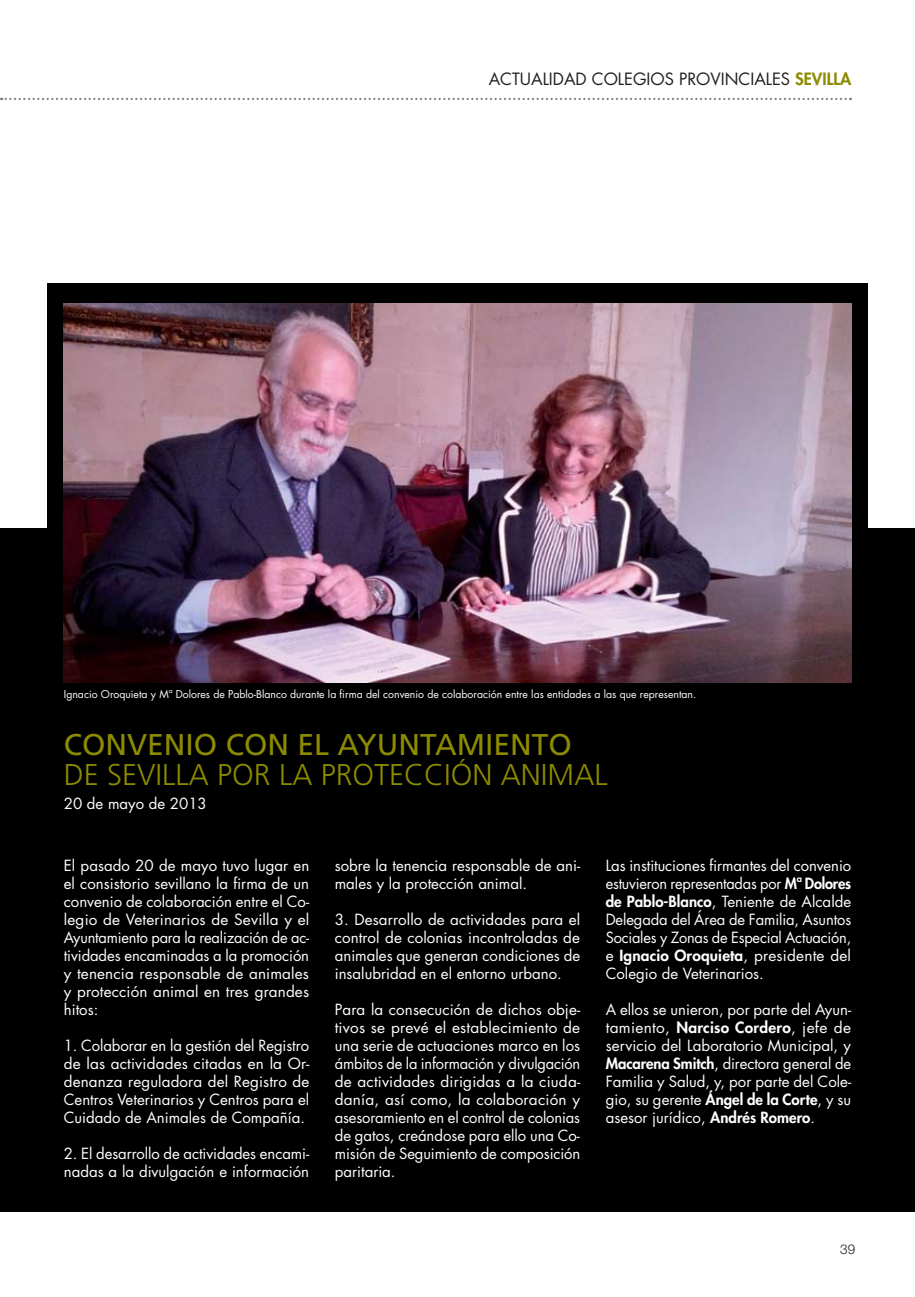
<style>
.page{position:relative;width:915px;height:1297px;background:#fff}
.page>*{position:absolute;margin:0;border:0;box-sizing:border-box;transform-origin:0 0}
.t1{font:300 30px "Frutiger LT Std";color:#8d8b00}
.t2{font:30px "Frutiger LT Std";color:#8d8b00}
.t3{font:16.5px "Futura Std";color:#231f20}
.t4{font:15px/18px "Futura Std";color:#fff;text-align:justify}
.t5{font:300 13.5px "Helvetica Neue LT Std";color:#231f20}
.t6{font:10.5px "Futura Std";color:#fff}
.s1{font-weight:800;color:#8d8b00}
.s2{font-weight:800}
</style>
<div class="page">
<svg style="left:0;top:98px;width:850px;height:2px"></svg>
<div style="left:47px;top:283px;width:820px;height:380px;background:#000"></div>
<div style="left:0;top:529px;width:914px;height:683px;background:#000"></div>
<img style="left:64px;top:303px;width:786px;height:380px">
<p class="t3" style="left:488px;top:68px;width:364px">ACTUALIDAD COLEGIOS PROVINCIALES <span class="s1">SEVILLA</span></p>
<p class="t6" style="left:64px;top:687px;width:634px">Ignacio Oroquieta y Mª Dolores de Pablo-Blanco durante la firma del convenio de colaboración entre las entidades a las que representan.</p>
<h1 class="t2" style="left:64px;top:727px;width:509px">CONVENIO CON EL AYUNTAMIENTO</h1>
<h1 class="t1" style="left:64px;top:757px;width:545px">DE SEVILLA POR LA PROTECCIÓN ANIMAL</h1>
<p class="t4" style="left:64px;top:794px;width:144px">20 de mayo de 2013</p>
<p class="t4" style="left:64px;top:856px;width:247px">El pasado 20 de mayo tuvo lugar en el consistorio sevillano la firma de un convenio de colaboración entre el Co&shy;legio de Veterinarios de Sevilla y el Ayuntamiento para la realización de ac&shy;tividades encaminadas a la promoción y tenencia responsable de animales y protección animal en tres grandes hitos:</p>
<p class="t4" style="left:64px;top:1036px;width:247px">1. Colaborar en la gestión del Registro de las actividades citadas en la Or&shy;denanza reguladora del Registro de Centros Veterinarios y Centros para el Cuidado de Animales de Compañía.</p>
<p class="t4" style="left:64px;top:1144px;width:247px">2. El desarrollo de actividades encami&shy;nadas a la divulgación e información</p>
<p class="t4" style="left:334px;top:856px;width:247px">sobre la tenencia responsable de ani&shy;males y la protección animal.</p>
<p class="t4" style="left:334px;top:910px;width:247px">3. Desarrollo de actividades para el control de colonias incontroladas de animales que generan condiciones de insalubridad en el entorno urbano.</p>
<p class="t4" style="left:334px;top:1000px;width:247px">Para la consecución de dichos obje&shy;tivos se prevé el establecimiento de una serie de actuaciones marco en los ámbitos de la información y divulgación de actividades dirigidas a la ciuda&shy;danía, así como, la colaboración y asesoramiento en el control de colonias de gatos, creándose para ello una Co&shy;misión de Seguimiento de composición paritaria.</p>
<p class="t4" style="left:605px;top:856px;width:247px">Las instituciones firmantes del convenio estuvieron representadas por <span class="s2">Mª Dolores de Pablo-Blanco</span>, Teniente de Alcalde Delegada del Área de Familia, Asuntos Sociales y Zonas de Especial Actuación, e <span class="s2">Ignacio Oroquieta</span>, presidente del Colegio de Veterinarios.</p>
<p class="t4" style="left:605px;top:1000px;width:247px">A ellos se unieron, por parte del Ayun&shy;tamiento, <span class="s2">Narciso Cordero</span>, jefe de servicio del Laboratorio Municipal, y <span class="s2">Macarena Smitch</span>, directora general de Familia y Salud, y, por parte del Cole&shy;gio, su gerente <span class="s2">Ángel de la Corte</span>, y su asesor jurídico, <span class="s2">Andrés Romero</span>.</p>
<p class="t5" style="left:840px;top:1241px;width:17px">39</p>
</div>
